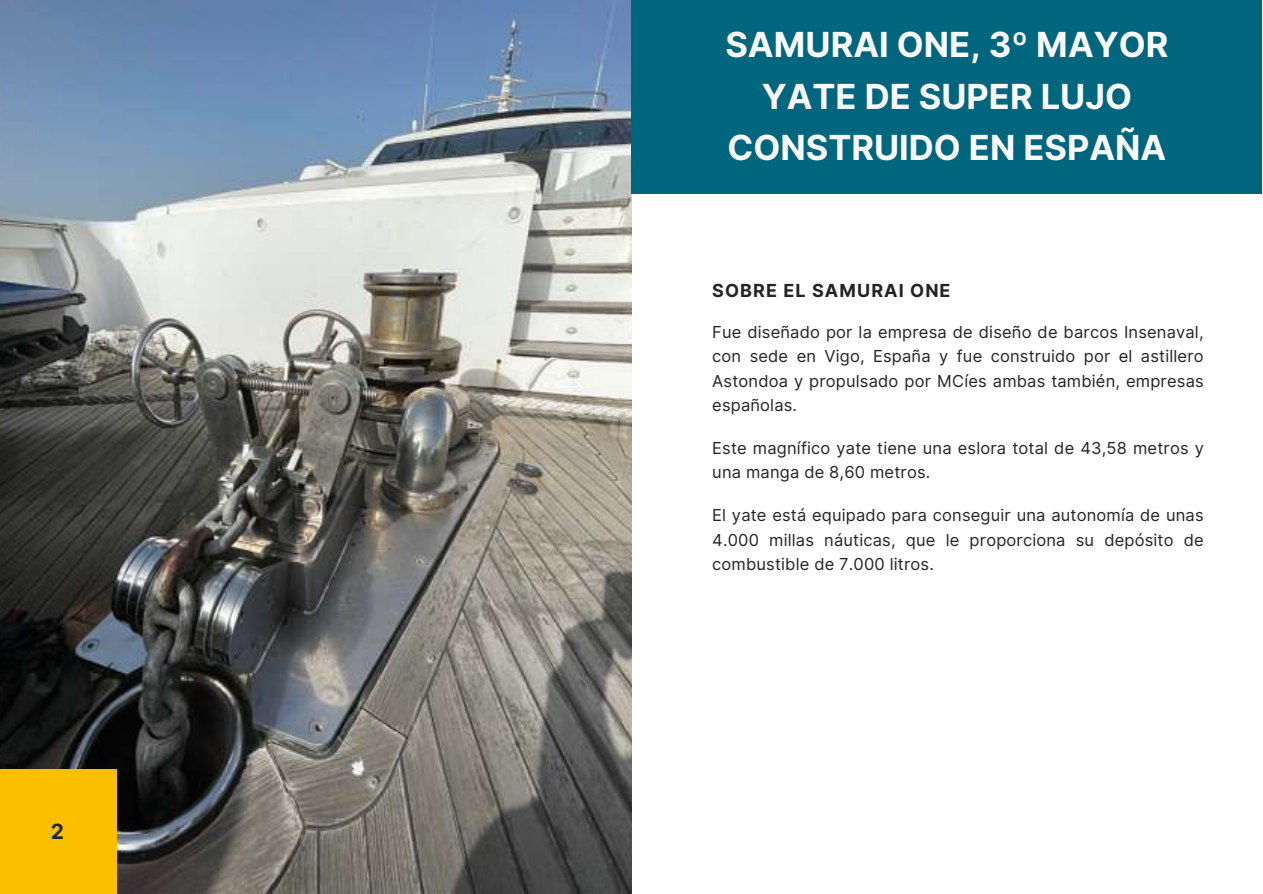
<style>
.page{position:relative;width:1263px;height:894px;background:#fff}
.page>*{position:absolute;margin:0;border:0;box-sizing:border-box;transform-origin:0 0}
.t1{font:700 34.5px/51.4px "Inter";color:#fafafa;text-align:center}
.t2{font:700 21px "Inter";color:#242424}
.t3{font:700 18px "Inter";letter-spacing:.06em;color:#242424}
.t4{font:16.5px/24.3px "Inter";letter-spacing:.01em;color:#242424;text-align:justify}
</style>
<div class="page">
<img style="left:0;top:0;width:631px;height:893px">
<div style="left:631px;top:0;width:631px;height:194px;background:#00667e"></div>
<div style="left:0;top:768px;width:116px;height:125px;background:#fcbf00"></div>
<p class="t2" style="left:51px;top:815px;width:15px">2</p>
<h1 class="t1" style="left:725px;top:20px;width:445px">SAMURAI ONE, 3º MAYOR<br>YATE DE SUPER LUJO<br>CONSTRUIDO EN ESPAÑA</h1>
<p class="t3" style="left:712px;top:277px;width:240px">SOBRE EL SAMURAI ONE</p>
<p class="t4" style="left:712px;top:320px;width:493px">Fue diseñado por la empresa de diseño de barcos Insenaval, con sede en Vigo, España y fue construido por el astillero Astondoa y propulsado por MCíes ambas también, empresas españolas.</p>
<p class="t4" style="left:712px;top:436px;width:493px">Este magnífico yate tiene una eslora total de 43,58 metros y una manga de 8,60 metros.</p>
<p class="t4" style="left:712px;top:503px;width:493px">El yate está equipado para conseguir una autonomía de unas 4.000 millas náuticas, que le proporciona su depósito de combustible de 7.000 litros.</p>
</div>
